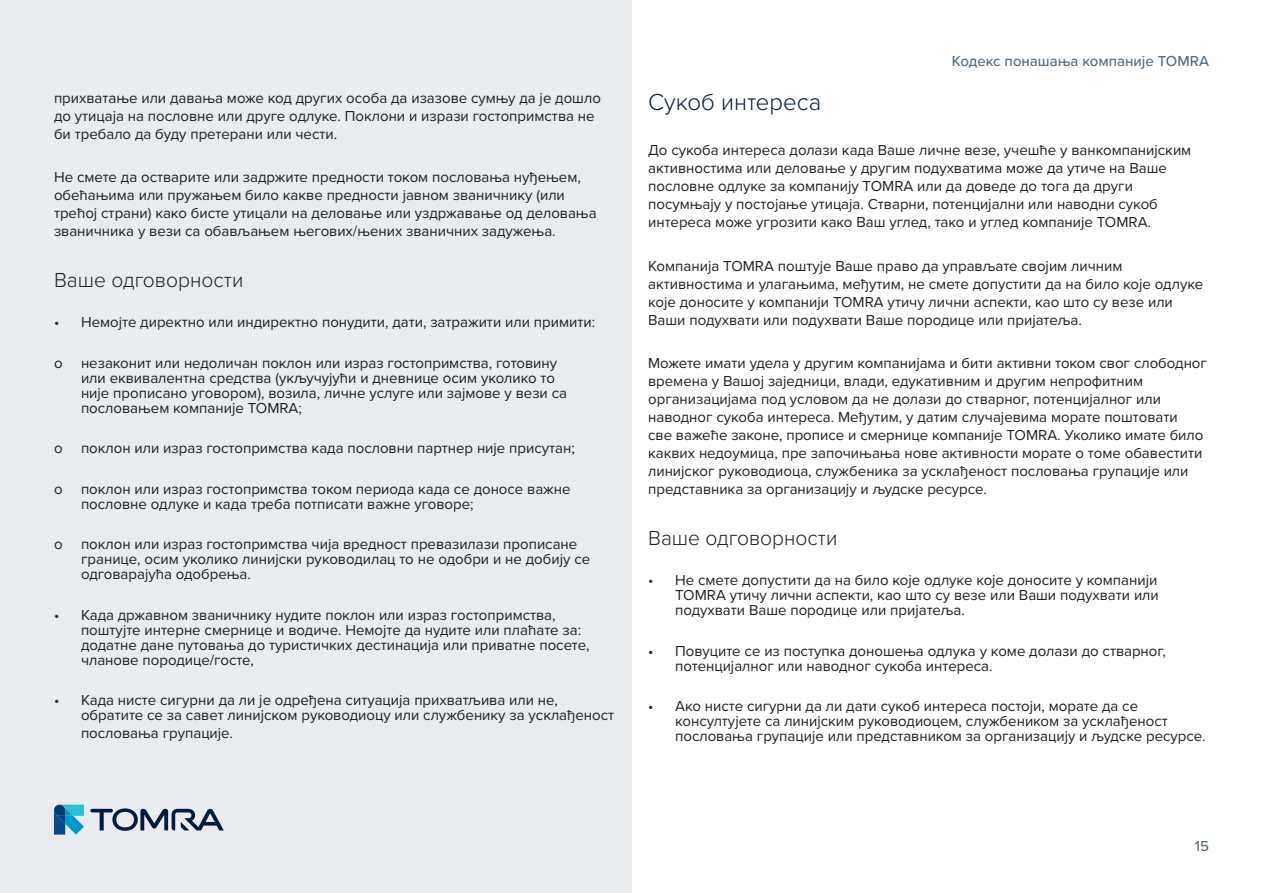
<style>
.page{position:relative;width:1263px;height:893px;background:#fff}
.page>*{position:absolute;margin:0;border:0;box-sizing:border-box;transform-origin:0 0}
.Sub_heading{font:300 24px "Proxima Nova";color:#081f36}
.t1{font:300 21px "Proxima Nova";color:#231f20}
.t2{font:15px/18px "Proxima Nova";color:#231f20}
.t3{font:500 15px "Proxima Nova";color:#576e7f}
.t4{font:500 15px "Proxima Nova";color:#596e7d}
</style>
<div class="page">
<div style="left:0;top:0;width:631px;height:893px;background:#e8ecef"></div>
<svg style="left:90px;top:808px;width:134px;height:23px"></svg>
<svg style="left:54px;top:805px;width:30px;height:30px"></svg>
<p class="t2" style="left:54px;top:88px;width:548px">прихватање или давања може код других особа да изазове сумњу да је дошло до утицаја на пословне или друге одлуке. Поклони и изрази гостопримства не би требало да буду претерани или чести.</p>
<p class="t2" style="left:54px;top:167px;width:544px">Не смете да остварите или задржите предности током пословања нуђењем, обећањима или пружањем било какве предности јавном званичнику (или трећој страни) како бисте утицали на деловање или уздржавање од деловања званичника у вези са обављањем његових/њених званичних задужења.</p>
<p class="t1" style="left:54px;top:264px;width:191px">Ваше одговорности</p>
<p class="t2" style="left:54px;top:313px;width:543px">• Немојте директно или индиректно понудити, дати, затражити или примити:</p>
<p class="t2" style="left:81px;top:355px;width:488px;line-height:15px;text-indent:-27px">o незаконит или недоличан поклон или израз гостопримства, готовину или еквивалентна средства (укључујући и дневнице осим уколико то није прописано уговором), возила, личне услуге или зајмове у вези са пословањем компаније TOMRA;</p>
<p class="t2" style="left:54px;top:439px;width:522px">o поклон или израз гостопримства када пословни партнер није присутан;</p>
<p class="t2" style="left:81px;top:481px;width:491px;line-height:15px;text-indent:-27px">o поклон или израз гостопримства током периода када се доносе важне пословне одлуке и када треба потписати важне уговоре;</p>
<p class="t2" style="left:81px;top:536px;width:511px;line-height:15px;text-indent:-27px">o поклон или израз гостопримства чија вредност превазилази прописане границе, осим уколико линијски руководилац то не одобри и не добију се одговарајућа одобрења.</p>
<p class="t2" style="left:81px;top:607px;width:510px;line-height:15px;text-indent:-27px">• Када државном званичнику нудите поклон или израз гостопримства, поштујте интерне смернице и водиче. Немојте да нудите или плаћате за: додатне дане путовања до туристичких дестинација или приватне посете, чланове породице/госте,</p>
<p class="t2" style="left:81px;top:692px;width:535px;line-height:15px;text-indent:-27px">• Када нисте сигурни да ли је одређена ситуација прихватљива или не, обратите се за савет линијском руководиоцу или службенику за усклађеност</p>
<p class="t2" style="left:81px;top:724px;width:154px">пословања групације.</p>
<p class="Sub_heading" style="left:648px;top:84px;width:175px">Сукоб интереса</p>
<p class="t3" style="left:952px;top:50px;width:259px">Кодекс понашања компаније TOMRA</p>
<p class="t2" style="left:648px;top:140px;width:545px">До сукоба интереса долази када Ваше личне везе, учешће у ванкомпанијским активностима или деловање у другим подухватима може да утиче на Ваше пословне одлуке за компанију TOMRA или да доведе до тога да други посумњају у постојање утицаја. Стварни, потенцијални или наводни сукоб интереса може угрозити како Ваш углед, тако и углед компаније TOMRA.</p>
<p class="t2" style="left:648px;top:256px;width:556px">Компанија TOMRA поштује Ваше право да управљате својим личним активностима и улагањима, међутим, не смете допустити да на било које одлуке које доносите у компанији TOMRA утичу лични аспекти, као што су везе или Ваши подухвати или подухвати Ваше породице или пријатеља.</p>
<p class="t2" style="left:648px;top:353px;width:560px">Можете имати удела у другим компанијама и бити активни током свог слободног времена у Вашој заједници, влади, едукативним и другим непрофитним организацијама под условом да не долази до стварног, потенцијалног или наводног сукоба интереса. Међутим, у датим случајевима морате поштовати<br>све важеће законе, прописе и смернице компаније TOMRA. Уколико имате било каквих недоумица, пре започињања нове активности морате о томе обавестити линијског руководиоца, службеника за усклађеност пословања групације или представника за организацију и људске ресурсе.</p>
<p class="t1" style="left:648px;top:522px;width:191px">Ваше одговорности</p>
<p class="t2" style="left:675px;top:572px;width:485px;line-height:15px;text-align:justify;text-indent:-27px">• Не смете допустити да на било које одлуке које доносите у компанији TOMRA утичу лични аспекти, као што су везе или Ваши подухвати или подухвати Ваше породице или пријатеља.</p>
<p class="t2" style="left:675px;top:643px;width:492px;line-height:15px;text-indent:-27px">• Повуците се из поступка доношења одлука у коме долази до стварног, потенцијалног или наводног сукоба интереса.</p>
<p class="t2" style="left:675px;top:698px;width:532px;line-height:15px;text-indent:-27px">• Ако нисте сигурни да ли дати сукоб интереса постоји, морате да се консултујете са линијским руководиоцем, службеником за усклађеност пословања групације или представником за организацију и људске ресурсе.</p>
<p class="t4" style="left:1195px;top:835px;width:16px">15</p>
</div>
